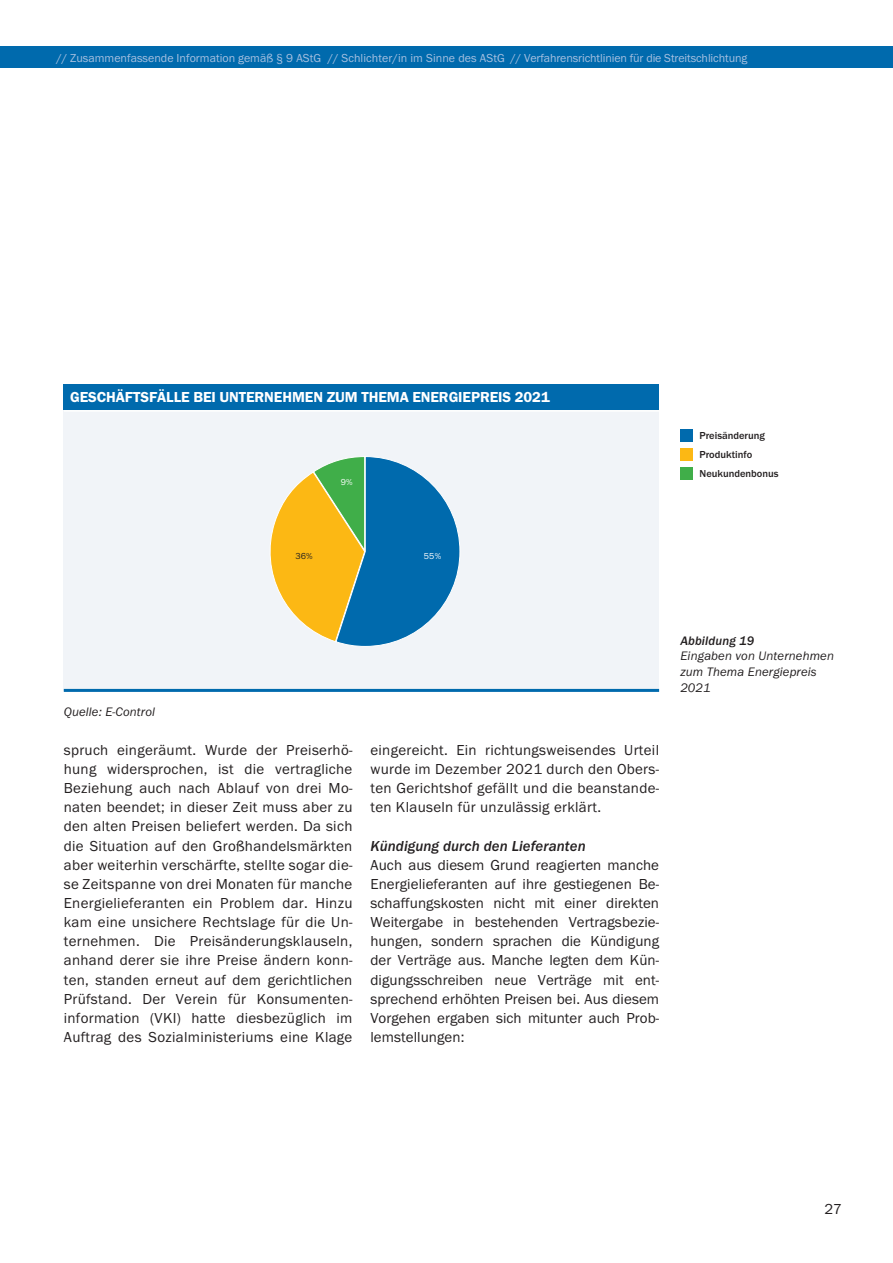
<style>
.page{position:relative;width:893px;height:1263px;background:#fff}
.page>*{position:absolute;margin:0;border:0;box-sizing:border-box;transform-origin:0 0}
.t1{font:15px/19.2px "Franklin Got Itc T";letter-spacing:.02em;color:#231f20;text-align:justify}
.t2{font:600 15px "Franklin Got Itc T";letter-spacing:-.005em;color:#fff}
.t3{font:italic 500 15px "Franklin Got Itc T";letter-spacing:.005em;color:#231f20}
.t4{font:italic 12.75px/15.8px "Franklin Got Itc T";letter-spacing:.01em;color:#231f20}
.t5{font:italic 500 12.75px "Franklin Got Itc T";letter-spacing:.01em;color:#231f20}
.t6{font:12px "Franklin Got Itc T";color:#a7c0e0}
.t7{font:500 10.5px/19px "Franklin Got Itc T";color:#231f20}
.t8{font:9px "Franklin Got Itc T";color:#fff}
.t9{font:9px "Franklin Got Itc T";color:#231f20}
</style>
<div class="page">
<div style="left:0;top:47px;width:893px;height:21px;background:#006aad"></div>
<div style="left:64px;top:409px;width:595px;height:281px;background:#f1f4f8"></div>
<svg style="left:270px;top:456px;width:190px;height:190px"></svg>
<div style="left:64px;top:385px;width:595px;height:25px;background:#006aad"></div>
<div style="left:680px;top:448px;width:13px;height:13px;background:#fcb814"></div>
<div style="left:680px;top:467px;width:13px;height:13px;background:#40ae49"></div>
<div style="left:680px;top:429px;width:13px;height:13px;background:#006aad"></div>
<hr style="left:64px;top:689px;width:595px;height:3px;background:#006aad">
<hr style="left:64px;top:410px;width:595px;height:2px;background:#fff">
<p class="t6" style="left:56px;top:51px;width:692px">// Zusammenfassende Information gemäß § 9 AStG // Schlichter/in im Sinne des AStG // Verfahrensrichtlinien für die Streitschlichtung</p>
<p class="t2" style="left:70px;top:389px;width:481px">GESCHÄFTSFÄLLE BEI UNTERNEHMEN ZUM THEMA ENERGIEPREIS 2021</p>
<p class="t8" style="left:341px;top:477px;width:13px">9%</p>
<p class="t9" style="left:296px;top:551px;width:19px">36%</p>
<p class="t8" style="left:424px;top:551px;width:19px">55%</p>
<p class="t7" style="left:699px;top:425px;width:81px">Preisänderung<br>Produktinfo<br>Neukundenbonus</p>
<p class="t4" style="left:64px;top:704px;width:93px">Quelle: E-Control</p>
<p class="t1" style="left:64px;top:740px;width:290px">spruch eingeräumt. Wurde der Preiserhö&shy;hung widersprochen, ist die vertragliche Beziehung auch nach Ablauf von drei Mo&shy;naten beendet; in dieser Zeit muss aber zu den alten Preisen beliefert werden. Da sich die Situation auf den Großhandelsmärkten aber weiterhin verschärfte, stellte sogar die&shy;se Zeitspanne von drei Monaten für manche Energielieferanten ein Problem dar. Hinzu kam eine unsichere Rechtslage für die Un&shy;ternehmen. Die Preisänderungsklauseln, anhand derer sie ihre Preise ändern konn&shy;ten, standen erneut auf dem gerichtlichen Prüfstand. Der Verein für Konsumenten&shy;information (VKI) hatte diesbezüglich im Auftrag des Sozialministeriums eine Klage</p>
<p class="t1" style="left:370px;top:740px;width:290px">eingereicht. Ein richtungsweisendes Urteil wurde im Dezember 2021 durch den Obers&shy;ten Gerichtshof gefällt und die beanstande&shy;ten Klauseln für unzulässig erklärt.</p>
<p class="t3" style="left:370px;top:837px;width:217px">Kündigung durch den Lieferanten</p>
<p class="t1" style="left:370px;top:855px;width:290px">Auch aus diesem Grund reagierten manche Energielieferanten auf ihre gestiegenen Be&shy;schaffungskosten nicht mit einer direkten Weitergabe in bestehenden Vertragsbezie&shy;hungen, sondern sprachen die Kündigung der Verträge aus. Manche legten dem Kün&shy;digungsschreiben neue Verträge mit ent&shy;sprechend erhöhten Preisen bei. Aus diesem Vorgehen ergaben sich mitunter auch Prob&shy;lemstellungen:</p>
<p class="t5" style="left:680px;top:633px;width:75px">Abbildung 19</p>
<p class="t4" style="left:680px;top:648px;width:155px">Eingaben von Unternehmen zum Thema Energiepreis<br>2021</p>
<p class="t1" style="left:824px;top:1199px;width:19px">27</p>
</div>
